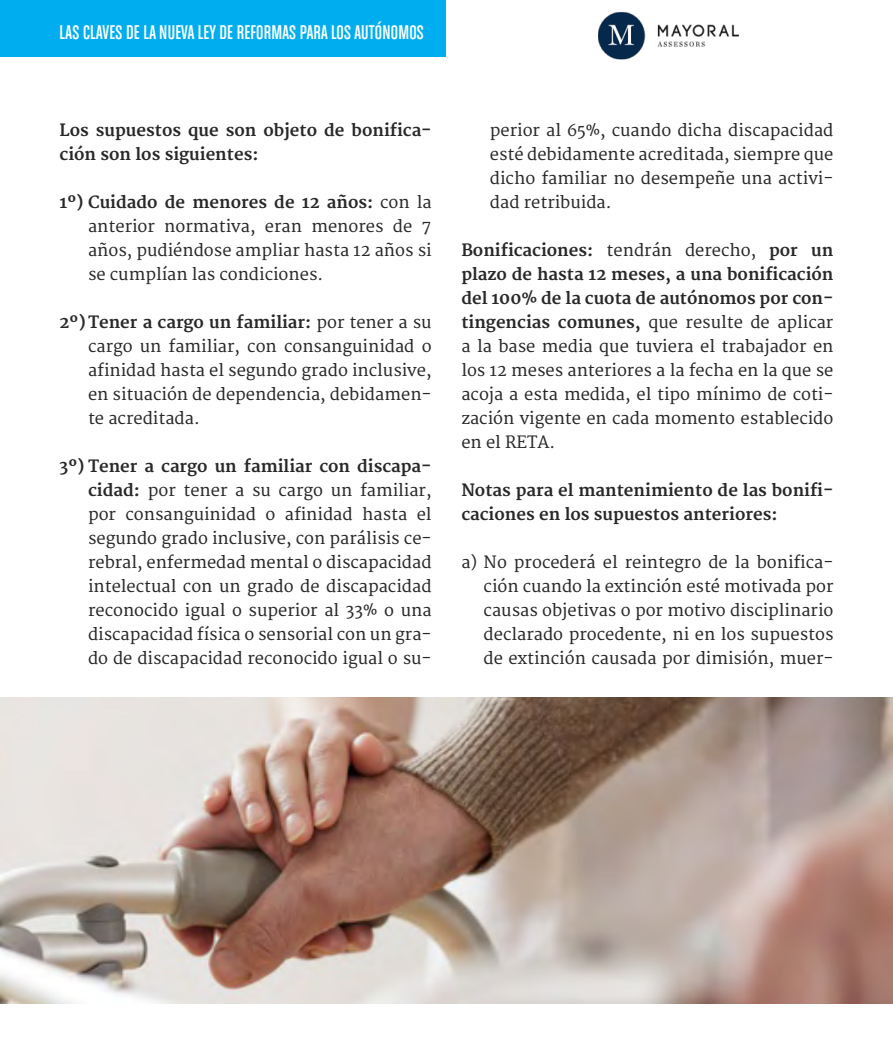
<style>
.page{position:relative;width:893px;height:1063px;background:#fff}
.page>*{position:absolute;margin:0;border:0;box-sizing:border-box;transform-origin:0 0}
.t1{font:21px "Chalet Comprime Cologne Sixty";letter-spacing:.01em;color:#fff}
.t2{font:16.5px/24px "Merriweather";color:#292829;text-align:justify}
.t3{font:700 16.5px/24px "Merriweather";color:#292829}
.s1{font-weight:700}
</style>
<div class="page">
<div style="left:0;top:0;width:893px;height:57px;background:#00aeef"></div>
<img style="left:0;top:697px;width:893px;height:306px">
<div style="left:446px;top:0;width:447px;height:60px;background:#fff"></div>
<img style="left:598px;top:12px;width:141px;height:48px">
<p class="t1" style="left:60px;top:20px;width:366px">LAS CLAVES DE LA NUEVA LEY DE REFORMAS PARA LOS AUTÓNOMOS</p>
<p class="t3" style="left:60px;top:119px;width:374px">Los supuestos que son objeto de bonifica&shy;ción son los siguientes:</p>
<p class="t2" style="left:88px;top:191px;width:345px;text-indent:-28px"><span class="s1">1º) Cuidado de menores de 12 años:</span> con la anterior normativa, eran menores de 7 años, pudiéndose ampliar hasta 12 años si se cumplían las condiciones.</p>
<p class="t2" style="left:88px;top:311px;width:345px;text-indent:-28px"><span class="s1">2º)Tener a cargo un familiar:</span> por tener a su cargo un familiar, con consanguinidad o afinidad hasta el segundo grado inclusive, en situación de dependencia, debidamen&shy;te acreditada.</p>
<p class="t2" style="left:88px;top:455px;width:345px;text-indent:-28px"><span class="s1">3º) Tener a cargo un familiar con discapa&shy;cidad:</span> por tener a su cargo un familiar, por consanguinidad o afinidad hasta el segundo grado inclusive, con parálisis ce&shy;rebral, enfermedad mental o discapacidad intelectual con un grado de discapacidad reconocido igual o superior al 33% o una discapacidad física o sensorial con un gra&shy;do de discapacidad reconocido igual o su-</p>
<p class="t2" style="left:490px;top:119px;width:345px">perior al 65%, cuando dicha discapacidad esté debidamente acreditada, siempre que dicho familiar no desempeñe una activi&shy;dad retribuida.</p>
<p class="t2" style="left:461px;top:239px;width:374px"><span class="s1">Bonificaciones:</span> tendrán derecho, <span class="s1">por un plazo de hasta 12 meses, a una bonificación del 100% de la cuota de autónomos por con&shy;tingencias comunes,</span> que resulte de aplicar a la base media que tuviera el trabajador en los 12 meses anteriores a la fecha en la que se acoja a esta medida, el tipo mínimo de coti&shy;zación vigente en cada momento establecido en el RETA.</p>
<p class="t3" style="left:461px;top:479px;width:374px">Notas para el mantenimiento de las bonifi&shy;caciones en los supuestos anteriores:</p>
<p class="t2" style="left:484px;top:551px;width:351px;text-indent:-22px">a) No procederá el reintegro de la bonifica&shy;ción cuando la extinción esté motivada por causas objetivas o por motivo disciplinario declarado procedente, ni en los supuestos de extinción causada por dimisión, muer-</p>
</div>
